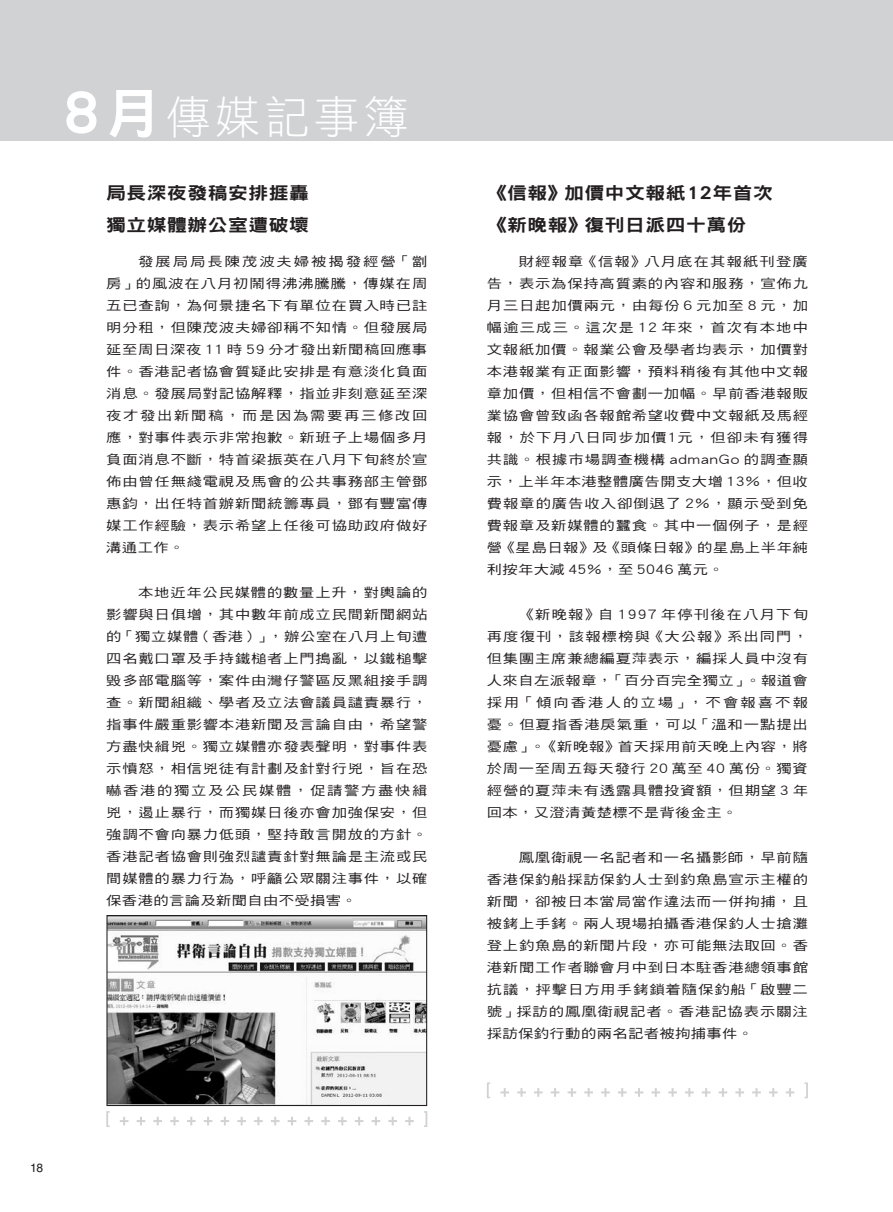
<style>
.page{position:relative;width:893px;height:1212px;background:#fff}
.page>*{position:absolute;margin:0;border:0;box-sizing:border-box;transform-origin:0 0}
.t1{font:45px "DF Hei HK W3";letter-spacing:.1em;color:#fff}
.t2{font:17.25px/31.2px "DF Hei HK W9";letter-spacing:.025em;color:#231f20;scale:1.15 1}
.t3{font:12.75px/22px "DF Hei HK W5";letter-spacing:.05em;color:#231f20;text-align:justify;scale:1.2 1}
.t4{font:12px "Helvetica";color:#231f20}
.s1{font-family:"DF Hei HK W9";font-size:55.5px}
</style>
<div class="page">
<div style="left:0;top:0;width:893px;height:140px;background:#d1d2d4"></div>
<svg style="left:500px;top:1088px;width:9px;height:9px"></svg>
<svg style="left:517px;top:1088px;width:9px;height:9px"></svg>
<svg style="left:534px;top:1088px;width:9px;height:9px"></svg>
<svg style="left:551px;top:1088px;width:8px;height:9px"></svg>
<svg style="left:568px;top:1088px;width:8px;height:9px"></svg>
<svg style="left:584px;top:1088px;width:9px;height:9px"></svg>
<svg style="left:601px;top:1088px;width:9px;height:9px"></svg>
<svg style="left:618px;top:1088px;width:9px;height:9px"></svg>
<svg style="left:635px;top:1088px;width:8px;height:9px"></svg>
<svg style="left:651px;top:1088px;width:9px;height:9px"></svg>
<svg style="left:668px;top:1088px;width:9px;height:9px"></svg>
<svg style="left:685px;top:1088px;width:9px;height:9px"></svg>
<svg style="left:702px;top:1088px;width:8px;height:9px"></svg>
<svg style="left:719px;top:1088px;width:8px;height:9px"></svg>
<svg style="left:735px;top:1088px;width:9px;height:9px"></svg>
<svg style="left:752px;top:1088px;width:9px;height:9px"></svg>
<svg style="left:769px;top:1088px;width:9px;height:9px"></svg>
<svg style="left:786px;top:1088px;width:8px;height:9px"></svg>
<svg style="left:487px;top:1082px;width:3px;height:16px"></svg>
<svg style="left:805px;top:1082px;width:3px;height:16px"></svg>
<svg style="left:120px;top:1117px;width:8px;height:8px"></svg>
<svg style="left:137px;top:1117px;width:8px;height:8px"></svg>
<svg style="left:153px;top:1117px;width:9px;height:8px"></svg>
<svg style="left:170px;top:1117px;width:9px;height:8px"></svg>
<svg style="left:187px;top:1117px;width:9px;height:8px"></svg>
<svg style="left:204px;top:1117px;width:8px;height:8px"></svg>
<svg style="left:221px;top:1117px;width:8px;height:8px"></svg>
<svg style="left:237px;top:1117px;width:9px;height:8px"></svg>
<svg style="left:254px;top:1117px;width:9px;height:8px"></svg>
<svg style="left:271px;top:1117px;width:9px;height:8px"></svg>
<svg style="left:288px;top:1117px;width:8px;height:8px"></svg>
<svg style="left:304px;top:1117px;width:9px;height:8px"></svg>
<svg style="left:321px;top:1117px;width:9px;height:8px"></svg>
<svg style="left:338px;top:1117px;width:9px;height:8px"></svg>
<svg style="left:355px;top:1117px;width:8px;height:8px"></svg>
<svg style="left:372px;top:1117px;width:8px;height:8px"></svg>
<svg style="left:388px;top:1117px;width:9px;height:8px"></svg>
<svg style="left:405px;top:1117px;width:9px;height:8px"></svg>
<svg style="left:106px;top:1111px;width:4px;height:16px"></svg>
<svg style="left:424px;top:1111px;width:3px;height:16px"></svg>
<img style="left:108px;top:917px;width:317px;height:187px">
<div style="left:106px;top:915px;width:321px;height:191px;border:1px solid #231f20"></div>
<h1 class="t1" style="left:64px;top:92px;width:347px"><span class="s1">8月</span>傳媒記事簿</h1>
<h2 class="t2" style="left:106px;top:177px;width:178px">局長深夜發稿安排捱轟獨立媒體辦公室遭破壞</h2>
<p class="t3" style="left:106px;top:250px;width:269px;text-indent:32px">發展局局長陳茂波夫婦被揭發經營「劏房」的風波在八月初鬧得沸沸騰騰，傳媒在周五已查詢，為何景捷名下有單位在買入時已註明分租，但陳茂波夫婦卻稱不知情。但發展局延至周日深夜 11 時 59 分才發出新聞稿回應事件。香港記者協會質疑此安排是有意淡化負面消息。發展局對記協解釋，指並非刻意延至深夜才發出新聞稿，而是因為需要再三修改回應，對事件表示非常抱歉。新班子上場個多月負面消息不斷，特首梁振英在八月下旬終於宣佈由曾任無綫電視及馬會的公共事務部主管鄧惠鈞，出任特首辦新聞統籌專員，鄧有豐富傳媒工作經驗，表示希望上任後可協助政府做好溝通工作。</p>
<p class="t3" style="left:106px;top:581px;width:269px;text-indent:32px">本地近年公民媒體的數量上升，對輿論的影響與日俱增，其中數年前成立民間新聞網站的「獨立媒體（香港）」，辦公室在八月上旬遭四名戴口罩及手持鐵槌者上門搗亂，以鐵槌擊毁多部電腦等，案件由灣仔警區反黑組接手調查。新聞組織、學者及立法會議員譴責暴行，指事件嚴重影響本港新聞及言論自由，希望警方盡快緝兇。獨立媒體亦發表聲明，對事件表示憤怒，相信兇徒有計劃及針對行兇，旨在恐嚇香港的獨立及公民媒體，促請警方盡快緝兇，遏止暴行，而獨媒日後亦會加強保安，但強調不會向暴力低頭，堅持敢言開放的方針。香港記者協會則強烈譴責針對無論是主流或民間媒體的暴力行為，呼籲公眾關注事件，以確保香港的言論及新聞自由不受損害。</p>
<p class="t4" style="left:30px;top:1161px;width:14px">18</p>
<h2 class="t2" style="left:487px;top:177px;width:250px">《信報》加價中文報紙12年首次《新晚報》復刊日派四十萬份</h2>
<p class="t3" style="left:487px;top:250px;width:269px;text-indent:32px">財經報章《信報》八月底在其報紙刊登廣告，表示為保持高質素的內容和服務，宣佈九月三日起加價兩元，由每份 6 元加至 8 元，加幅逾三成三。這次是 12 年來，首次有本地中文報紙加價。報業公會及學者均表示，加價對本港報業有正面影響，預料稍後有其他中文報章加價，但相信不會劃一加幅。早前香港報販業協會曾致函各報館希望收費中文報紙及馬經報，於下月八日同步加價1元，但卻未有獲得共識。根據市場調查機構 admanGo 的調查顯示，上半年本港整體廣告開支大增 13％，但收費報章的廣告收入卻倒退了 2％，顯示受到免費報章及新媒體的蠶食。其中一個例子，是經營《星島日報》及《頭條日報》的星島上半年純利按年大減 45％，至 5046 萬元。</p>
<p class="t3" style="left:487px;top:603px;width:269px;text-indent:32px">《新晚報》自 1997 年停刊後在八月下旬再度復刊，該報標榜與《大公報》系出同門，但集團主席兼總編夏萍表示，編採人員中沒有人來自左派報章，「百分百完全獨立」。報道會採用「傾向香港人的立場」，不會報喜不報憂。但夏指香港戾氣重，可以「溫和一點提出憂慮」。《新晚報》首天採用前天晚上內容，將於周一至周五每天發行 20 萬至 40 萬份。獨資經營的夏萍未有透露具體投資額，但期望 3 年回本，又澄清黃楚標不是背後金主。</p>
<p class="t3" style="left:487px;top:847px;width:269px;text-indent:32px">鳳凰衛視一名記者和一名攝影師，早前隨香港保釣船採訪保釣人士到釣魚島宣示主權的新聞，卻被日本當局當作違法而一併拘捕，且被銬上手銬。兩人現場拍攝香港保釣人士搶灘登上釣魚島的新聞片段，亦可能無法取回。香港新聞工作者聯會月中到日本駐香港總領事館抗議，抨擊日方用手銬鎖着隨保釣船「啟豐二號」採訪的鳳凰衛視記者。香港記協表示關注採訪保釣行動的兩名記者被拘捕事件。</p>
</div>
